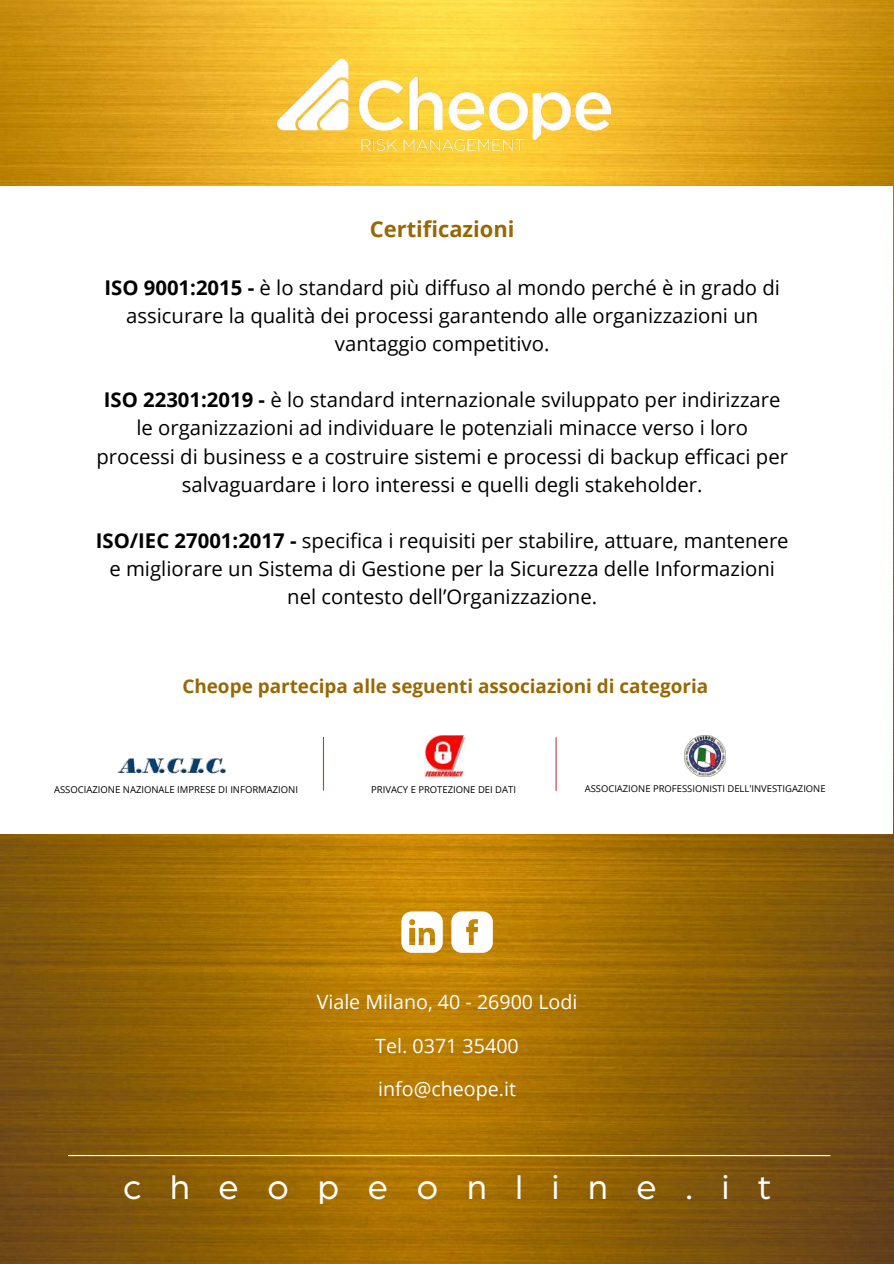
<style>
.page{position:relative;width:894px;height:1264px;background:#fff}
.page>*{position:absolute;margin:0;border:0;box-sizing:border-box;transform-origin:0 0}
.t1{font:36px "Arboria";letter-spacing:.8em;color:#fff}
.t2{font:700 21.9px "Open Sans";color:#976804}
.t3{font:20.25px/28.2px "Open Sans";color:#000;text-align:center}
.t4{font:19.65px/43.2px "Open Sans";color:#fff;text-align:center}
.t5{font:700 18.9px "Open Sans";color:#976804}
.t6{font:9.45px "Open Sans";color:#000}
.s1{font-weight:700}
</style>
<div class="page">
<img style="left:0;top:0;width:893px;height:1263px">
<div style="left:0;top:187px;width:892px;height:647px;background:#fff"></div>
<img style="left:118px;top:757px;width:108px;height:17px">
<img style="left:684px;top:735px;width:41px;height:41px">
<img style="left:424px;top:735px;width:41px;height:41px">
<hr style="left:323px;top:737px;width:1px;height:53px;background:#bd3e41">
<hr style="left:555px;top:737px;width:1px;height:54px;background:#bd3e41">
<svg style="left:401px;top:911px;width:41px;height:41px"></svg>
<svg style="left:451px;top:911px;width:41px;height:41px"></svg>
<hr style="left:68px;top:1154px;width:762px;height:2px;background:#fff">
<img style="left:278px;top:59px;width:332px;height:92px">
<p class="t2" style="left:370px;top:214px;width:146px">Certificazioni</p>
<p class="t3" style="left:104px;top:273px;width:676px"><span class="s1">ISO 9001:2015 -</span> è lo standard più diffuso al mondo perché è in grado di assicurare la qualità dei processi garantendo alle organizzazioni un vantaggio competitivo.</p>
<p class="t3" style="left:96px;top:385px;width:693px"><span class="s1">ISO 22301:2019 -</span> è lo standard internazionale sviluppato per indirizzare le organizzazioni ad individuare le potenziali minacce verso i loro processi di business e a costruire sistemi e processi di backup efficaci per salvaguardare i loro interessi e quelli degli stakeholder.</p>
<p class="t3" style="left:96px;top:526px;width:694px"><span class="s1">ISO/IEC 27001:2017 -</span> specifica i requisiti per stabilire, attuare, mantenere e migliorare un Sistema di Gestione per la Sicurezza delle Informazioni nel contesto dell’Organizzazione.</p>
<p class="t5" style="left:182px;top:672px;width:527px">Cheope partecipa alle seguenti associazioni di categoria</p>
<p class="t6" style="left:54px;top:782px;width:245px">ASSOCIAZIONE NAZIONALE IMPRESE DI INFORMAZIONI</p>
<p class="t6" style="left:371px;top:783px;width:146px">PRIVACY E PROTEZIONE DEI DATI</p>
<p class="t6" style="left:584px;top:782px;width:242px">ASSOCIAZIONE PROFESSIONISTI DELL'INVESTIGAZIONE</p>
<p class="t4" style="left:316px;top:980px;width:262px">Viale Milano, 40 - 26900 Lodi<br>Tel. 0371 35400 info@cheope.it</p>
<h1 class="t1" style="left:123px;top:1170px;width:649px">cheopeonline.it</h1>
</div>
